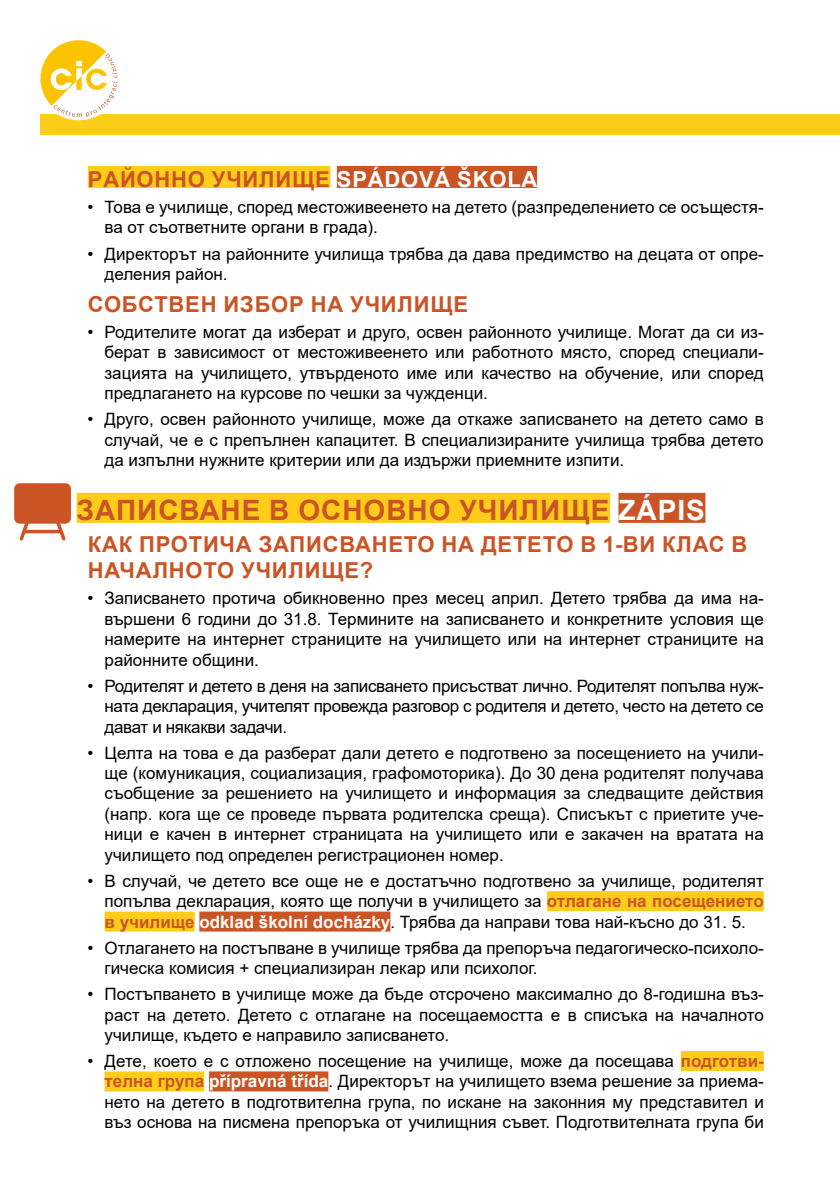
<style>
.page{position:relative;width:840px;height:1191px;background:#fff}
.page>*{position:absolute;margin:0;border:0;box-sizing:border-box;transform-origin:0 0}
.t1{font:700 28px "Arial";color:#cb5425}
.t2{font:700 28px "Arial";letter-spacing:.035em;color:#fff}
.t3{font:700 22px "Arial";letter-spacing:.035em;color:#cb5425}
.t4{font:700 22px "Arial";letter-spacing:.035em;color:#fff}
.t5{font:17px/20.4px "Arial";color:#000;text-align:justify}
.s1{font-weight:700;color:#cb5425}
.s2{font-weight:700;color:#fff}
</style>
<div class="page">
<div style="left:40px;top:114px;width:799px;height:20px;background:#fecd1a"></div>
<div style="left:88px;top:166px;width:242px;height:22px;background:#fecd1a"></div>
<div style="left:337px;top:166px;width:200px;height:22px;background:#cb5425"></div>
<div style="left:77px;top:493px;width:532px;height:30px;background:#fecd1a"></div>
<div style="left:618px;top:493px;width:87px;height:30px;background:#cb5425"></div>
<div style="left:546px;top:891px;width:217px;height:20px;background:#fecd1a"></div>
<div style="left:104px;top:911px;width:90px;height:20px;background:#fecd1a"></div>
<div style="left:199px;top:911px;width:191px;height:20px;background:#cb5425"></div>
<div style="left:680px;top:1051px;width:83px;height:20px;background:#fecd1a"></div>
<div style="left:104px;top:1071px;width:100px;height:20px;background:#fecd1a"></div>
<div style="left:209px;top:1071px;width:119px;height:20px;background:#cb5425"></div>
<svg style="left:14px;top:483px;width:57px;height:57px"></svg>
<svg style="left:40px;top:40px;width:78px;height:81px"></svg>
<p class="t3" style="left:88px;top:164px;width:67px">Pайонно</p>
<p class="t3" style="left:212px;top:164px;width:18px">училище</p>
<p class="t4" style="left:337px;top:164px;width:202px">spádová škola</p>
<p class="t5" style="left:104px;top:197px;width:660px;text-indent:-17px">• Това е училище, според местоживеенето на детето (разпределението се осъщестя&shy;ва от съответните органи в града).</p>
<p class="t5" style="left:104px;top:243px;width:660px;text-indent:-17px">• Директорът на районните училища трябва да дава предимство на децата от опре&shy;деления район.</p>
<p class="t3" style="left:88px;top:289px;width:33px">Собствен</p>
<p class="t3" style="left:223px;top:289px;width:17px">избор</p>
<p class="t3" style="left:310px;top:289px;width:58px">на училище</p>
<p class="t5" style="left:104px;top:322px;width:660px;text-indent:-17px">• Родителите могат да изберат и друго, освен районното училище. Могат да си из&shy;берат в зависимост от местоживеенето или работното място, според специали&shy;зацията на училището, утвърденото име или качество на обучение, или според предлагането на курсове по чешки за чужденци.</p>
<p class="t5" style="left:104px;top:409px;width:660px;text-indent:-17px">• Друго, освен районното училище, може да откаже записването на детето само в случай, че е с препълнен капацитет. В специализираните училища трябва детето да изпълни нужните критерии или да издържи приемните изпити.</p>
<h1 class="t1" style="left:77px;top:490px;width:41px">Записване</h1>
<h1 class="t1" style="left:269px;top:490px;width:52px">в основно</h1>
<h1 class="t1" style="left:459px;top:490px;width:23px">училище</h1>
<h1 class="t2" style="left:618px;top:490px;width:88px">Zápis</h1>
<p class="t3" style="left:88px;top:529px;width:69px">Как протича</p>
<p class="t3" style="left:258px;top:529px;width:17px">записването</p>
<p class="t3" style="left:441px;top:529px;width:56px">на детето</p>
<p class="t3" style="left:580px;top:529px;width:98px">в 1-ви клас</p>
<p class="t3" style="left:731px;top:529px;width:15px">в</p>
<p class="t3" style="left:88px;top:555px;width:17px">началното</p>
<p class="t3" style="left:241px;top:555px;width:18px">училище</p>
<p class="t3" style="left:359px;top:555px;width:15px">?</p>
<p class="t5" style="left:104px;top:588px;width:660px;text-indent:-17px">• Записването протича обикновенно през месец април. Детето трябва да има на&shy;вършени 6 години до 31.8. Термините на записването и конкретните условия ще намерите на интернет страниците на училището или на интернет страниците на районните общини.</p>
<p class="t5" style="left:104px;top:675px;width:660px;text-indent:-17px">• Родителят и детето в деня на записването присъстват лично. Родителят попълва нуж&shy;ната декларация, учителят провежда разговор с родителя и детето, често на детето се дават и някакви задачи.</p>
<p class="t5" style="left:104px;top:742px;width:660px;text-indent:-17px">• Целта на това е да разберат дали детето е подготвено за посещението на учили&shy;ще (комуникация, социализация, графомоторика). До 30 дена родителят получава съобщение за решението на училището и информация за следващите действия (напр. кога ще се проведе първата родителска среща). Списъкът с приетите уче&shy;ници е качен в интернет страницата на училището или е закачен на вратата на училището под определен регистрационен номер.</p>
<p class="t5" style="left:104px;top:870px;width:660px;text-indent:-17px">• В случай, че детето все още не е достатъчно подготвено за училище, родителят попълва декларация, която ще получи в училището за <span class="s1">отлагане на посещението в училище</span> <span class="s2">odklad školní docházky</span>. Трябва да направи това най-късно до 31. 5.</p>
<p class="t5" style="left:104px;top:937px;width:660px;text-indent:-17px">• Отлагането на постъпване в училище трябва да препоръча педагогическо-психоло&shy;гическа комисия + специализиран лекар или психолог.</p>
<p class="t5" style="left:104px;top:983px;width:660px;text-indent:-17px">• Постъпването в училище може да бъде отсрочено максимално до 8-годишна въз&shy;раст на детето. Детето с отлагане на посещаемостта е в списъка на началното училище, където е направило записването.</p>
<p class="t5" style="left:104px;top:1050px;width:660px;text-indent:-17px">• Дете, което е с отложено посещение на училище, може да посещава <span class="s1">подготви&shy;телна група</span> <span class="s2">přípravná třída</span>. Директорът на училището взема решение за приема&shy;нето на детето в подготвителна група, по искане на законния му представител и въз основа на писмена препоръка от училищния съвет. Подготвителната група би</p>
</div>
